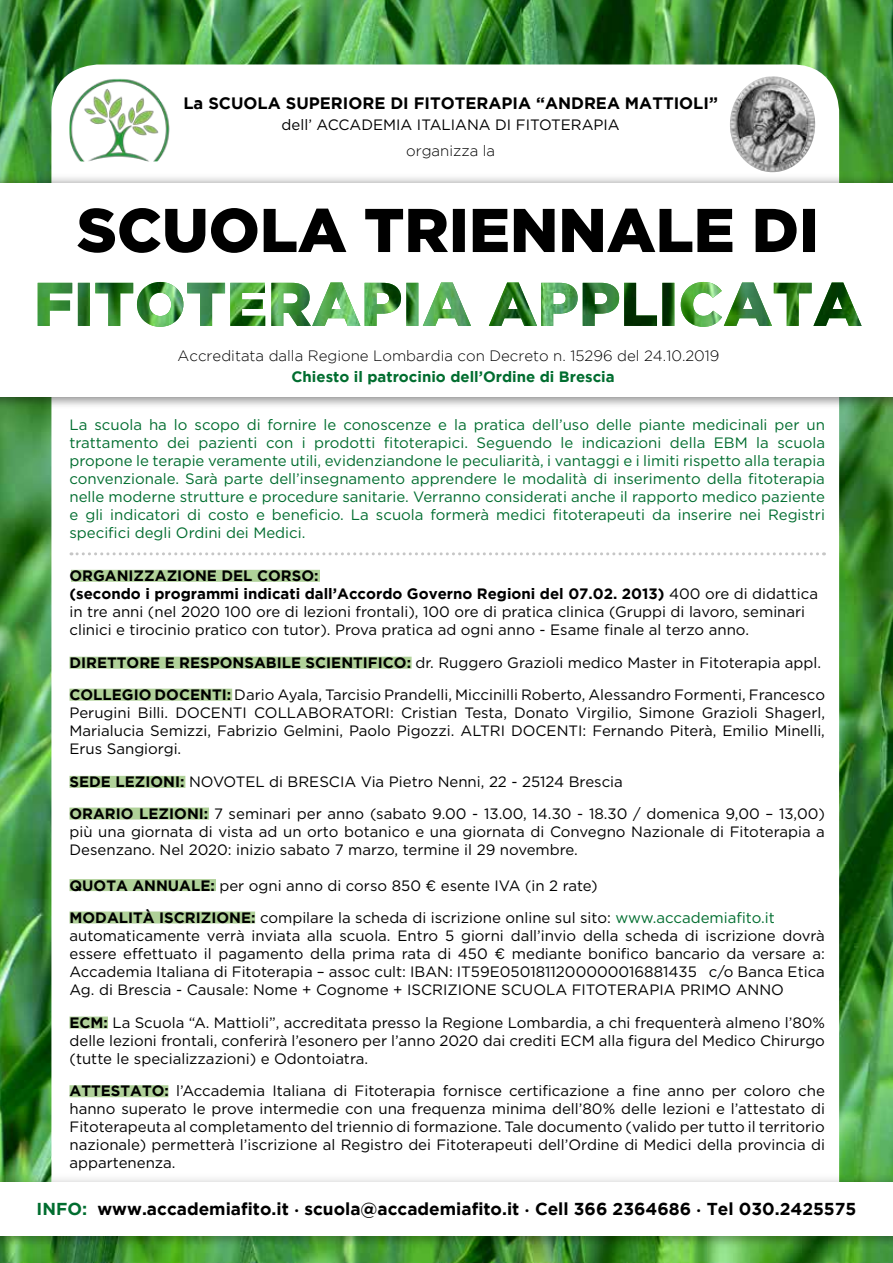
<style>
.page{position:relative;width:893px;height:1263px;background:#fff}
.page>*{position:absolute;margin:0;border:0;box-sizing:border-box;transform-origin:0 0}
.t1{font:700 17.25px "Gotham";color:#000}
.t2{font:700 16.5px "Gotham";color:#000}
.t3{font:15px/18px "Gotham";color:#000}
.t4{font:15px/18px "Gotham";color:#006d2f;text-align:justify}
.t5{font:300 15px "Gotham";color:#000}
.t6{font:700 15px "Gotham";color:#006d2f}
.s1{font-weight:700}
.s2{color:#006d2f}
.s3{font-family:"Fieldwork Geo Bold";font-weight:400}
</style>
<div class="page">
<img style="left:0;top:0;width:893px;height:173px">
<img style="left:0;top:411px;width:893px;height:852px">
<div style="left:51px;top:64px;width:788px;height:1165px;background:#fff;border-radius:47px"></div>
<img style="left:70px;top:78px;width:100px;height:84px">
<div style="left:0;top:181px;width:893px;height:230px;background:#000;opacity:.21"></div>
<div style="left:0;top:173px;width:893px;height:233px;background:#000;opacity:.36"></div>
<div style="left:0;top:183px;width:893px;height:213px;background:#fff"></div>
<svg style="left:38px;top:282px;width:99px;height:44px"></svg>
<img style="left:137px;top:282px;width:725px;height:45px">
<svg style="left:77px;top:208px;width:738px;height:45px"></svg>
<img style="left:730px;top:76px;width:85px;height:96px">
<div style="left:0;top:1180px;width:893px;height:69px;background:#000;opacity:.21"></div>
<div style="left:0;top:1172px;width:893px;height:73px;background:#000;opacity:.18"></div>
<div style="left:0;top:1182px;width:893px;height:53px;background:#fff"></div>
<svg style="left:71px;top:552px;width:753px;height:3px"></svg>
<div style="left:71px;top:570px;width:249px;height:12px;background:#b0d199"></div>
<div style="left:69px;top:657px;width:343px;height:12px;background:#b0d199"></div>
<div style="left:69px;top:689px;width:163px;height:12px;background:#b0d199"></div>
<div style="left:69px;top:776px;width:116px;height:12px;background:#b0d199"></div>
<div style="left:69px;top:807px;width:140px;height:12px;background:#b0d199"></div>
<div style="left:69px;top:879px;width:147px;height:12px;background:#b0d199"></div>
<div style="left:69px;top:911px;width:186px;height:12px;background:#b0d199"></div>
<div style="left:69px;top:1016px;width:39px;height:12px;background:#b0d199"></div>
<div style="left:69px;top:1085px;width:99px;height:12px;background:#b0d199"></div>
<p class="t2" style="left:183px;top:94px;width:536px">La SCUOLA SUPERIORE DI FITOTERAPIA “ANDREA MATTIOLI”</p>
<p class="t3" style="left:282px;top:116px;width:340px">dell’ ACCADEMIA ITALIANA DI FITOTERAPIA</p>
<p class="t5" style="left:406px;top:142px;width:91px">organizza la</p>
<p class="t5" style="left:178px;top:347px;width:543px">Accreditata dalla Regione Lombardia con Decreto n. 15296 del 24.10.2019</p>
<p class="t6" style="left:292px;top:368px;width:325px">Chiesto il patrocinio dell’Ordine di Brescia</p>
<p class="t4" style="left:69px;top:415px;width:757px">La scuola ha lo scopo di fornire le conoscenze e la pratica dell’uso delle piante medicinali per un trattamento dei pazienti con i prodotti fitoterapici. Seguendo le indicazioni della EBM la scuola propone le terapie veramente utili, evidenziandone le peculiarità, i vantaggi e i limiti rispetto alla terapia convenzionale. Sarà parte dell’insegnamento apprendere le modalità di inserimento della fitoterapia nelle moderne strutture e procedure sanitarie. Verranno considerati anche il rapporto medico paziente e gli indicatori di costo e beneficio. La scuola formerà medici fitoterapeuti da inserire nei Registri specifici degli Ordini dei Medici.</p>
<p class="t3" style="left:69px;top:567px;width:750px"><span class="s1">ORGANIZZAZIONE DEL CORSO:<br>(secondo i programmi indicati dall’Accordo Governo Regioni del 07.02. 2013)</span> 400 ore di didattica in tre anni (nel 2020 100 ore di lezioni frontali), 100 ore di pratica clinica (Gruppi di lavoro, seminari clinici e tirocinio pratico con tutor). Prova pratica ad ogni anno - Esame finale al terzo anno.</p>
<p class="t3" style="left:69px;top:646px;width:757px;line-height:32.4px"><span class="s1">DIRETTORE E RESPONSABILE SCIENTIFICO:</span> dr. Ruggero Grazioli medico Master in Fitoterapia appl.<br><span class="s1">COLLEGIO DOCENTI:</span> Dario Ayala, Tarcisio Prandelli, Miccinilli Roberto, Alessandro Formenti, Francesco</p>
<p class="t3" style="left:69px;top:703px;width:757px;text-align:justify">Perugini Billi. DOCENTI COLLABORATORI: Cristian Testa, Donato Virgilio, Simone Grazioli Shagerl, Marialucia Semizzi, Fabrizio Gelmini, Paolo Pigozzi. ALTRI DOCENTI: Fernando Piterà, Emilio Minelli, Erus Sangiorgi.</p>
<p class="t3" style="left:69px;top:765px;width:757px;line-height:32.4px"><span class="s1">SEDE LEZIONI:</span> NOVOTEL di BRESCIA Via Pietro Nenni, 22 - 25124 Brescia<br><span class="s1">ORARIO LEZIONI:</span> 7 seminari per anno (sabato 9.00 - 13.00, 14.30 - 18.30 / domenica 9,00 – 13,00)</p>
<p class="t3" style="left:69px;top:822px;width:757px">più una giornata di vista ad un orto botanico e una giornata di Convegno Nazionale di Fitoterapia a<br>Desenzano. Nel 2020: inizio sabato 7 marzo, termine il 29 novembre.</p>
<p class="t3" style="left:69px;top:869px;width:707px;line-height:32.4px"><span class="s1">QUOTA ANNUALE:</span> per ogni anno di corso 850 € esente IVA (in 2 rate)<br><span class="s1">MODALITÀ ISCRIZIONE:</span> compilare la scheda di iscrizione online sul sito: <span class="s2">www.accademiafito.it</span></p>
<p class="t3" style="left:69px;top:927px;width:757px;text-align:justify">automaticamente verrà inviata alla scuola. Entro 5 giorni dall’invio della scheda di iscrizione dovrà essere effettuato il pagamento della prima rata di 450 € mediante bonifico bancario da versare a:<br>Accademia Italiana di Fitoterapia – assoc cult: IBAN: IT59E0501811200000016881435 c/o Banca Etica Ag. di Brescia - Causale: Nome + Cognome + ISCRIZIONE SCUOLA FITOTERAPIA PRIMO ANNO</p>
<p class="t3" style="left:69px;top:1013px;width:757px;text-align:justify"><span class="s1">ECM:</span> La Scuola “A. Mattioli”, accreditata presso la Regione Lombardia, a chi frequenterà almeno l’80% delle lezioni frontali, conferirà l’esonero per l’anno 2020 dai crediti ECM alla figura del Medico Chirurgo (tutte le specializzazioni) e Odontoiatra.</p>
<p class="t3" style="left:69px;top:1081px;width:757px;text-align:justify"><span class="s1">ATTESTATO:</span> l’Accademia Italiana di Fitoterapia fornisce certificazione a fine anno per coloro che hanno superato le prove intermedie con una frequenza minima dell’80% delle lezioni e l’attestato di Fitoterapeuta al completamento del triennio di formazione. Tale documento (valido per tutto il territorio nazionale) permetterà l’iscrizione al Registro dei Fitoterapeuti dell’Ordine di Medici della provincia di appartenenza.</p>
<p class="t1" style="left:37px;top:1199px;width:821px"><span class="s2">INFO:</span> www.accademiafito.it <span class="s3">∙</span> scuola@accademiafito.it <span class="s3">∙</span> Cell 366 2364686 <span class="s3">∙</span> Tel 030.2425575</p>
</div>
